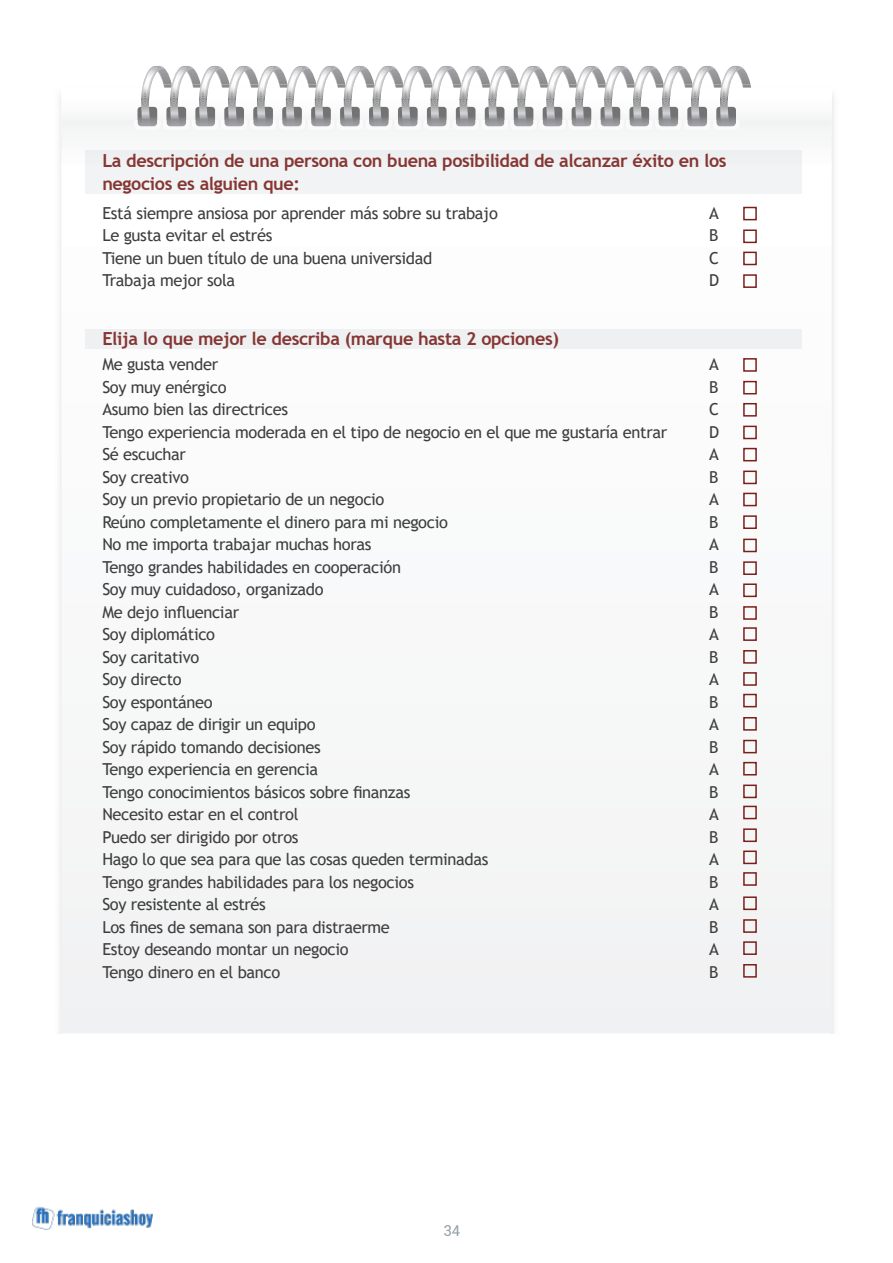
<style>
.page{position:relative;width:893px;height:1263px;background:#fff}
.page>*{position:absolute;margin:0;border:0;box-sizing:border-box;transform-origin:0 0}
.t1{font:700 18px/22.5px "Trebuchet MS";letter-spacing:-.02em;color:#863633}
.t2{font:16.5px "Trebuchet MS";letter-spacing:-.02em;color:#3e3e3f}
.t3{font:15px "Roboto";color:#95a4aa}
</style>
<div class="page">
<hr style="left:57px;top:136px;width:4px;height:897px;background:#f6f6f6">
<svg style="left:134px;top:66px;width:617px;height:64px"></svg>
<img style="left:721px;top:68px;width:15px;height:35px">
<img style="left:721px;top:69px;width:14px;height:32px">
<img style="left:722px;top:69px;width:12px;height:30px">
<img style="left:722px;top:70px;width:12px;height:28px">
<img style="left:722px;top:70px;width:11px;height:26px">
<img style="left:722px;top:71px;width:10px;height:23px">
<div style="left:85px;top:150px;width:716px;height:44px;background:#f1f3f4"></div>
<div style="left:85px;top:329px;width:716px;height:19px;background:#eef0f2"></div>
<div style="left:743px;top:207px;width:14px;height:13px;border:2px solid #79201c"></div>
<div style="left:743px;top:229px;width:14px;height:14px;border:2px solid #79201c"></div>
<div style="left:743px;top:252px;width:14px;height:13px;border:2px solid #79201c"></div>
<div style="left:743px;top:274px;width:14px;height:14px;border:2px solid #79201c"></div>
<div style="left:743px;top:358px;width:14px;height:14px;border:2px solid #79201c"></div>
<div style="left:743px;top:381px;width:14px;height:13px;border:2px solid #79201c"></div>
<div style="left:743px;top:403px;width:14px;height:14px;border:2px solid #79201c"></div>
<div style="left:743px;top:426px;width:14px;height:13px;border:2px solid #79201c"></div>
<div style="left:743px;top:539px;width:14px;height:13px;border:2px solid #79201c"></div>
<div style="left:743px;top:561px;width:14px;height:14px;border:2px solid #79201c"></div>
<div style="left:743px;top:583px;width:14px;height:14px;border:2px solid #79201c"></div>
<div style="left:743px;top:606px;width:14px;height:14px;border:2px solid #79201c"></div>
<div style="left:743px;top:717px;width:14px;height:14px;border:2px solid #79201c"></div>
<div style="left:743px;top:740px;width:14px;height:13px;border:2px solid #79201c"></div>
<div style="left:743px;top:762px;width:14px;height:13px;border:2px solid #79201c"></div>
<div style="left:743px;top:784px;width:14px;height:14px;border:2px solid #79201c"></div>
<div style="left:743px;top:896px;width:14px;height:14px;border:2px solid #79201c"></div>
<div style="left:743px;top:919px;width:14px;height:14px;border:2px solid #79201c"></div>
<div style="left:743px;top:941px;width:14px;height:14px;border:2px solid #79201c"></div>
<div style="left:743px;top:964px;width:14px;height:14px;border:2px solid #79201c"></div>
<div style="left:743px;top:448px;width:14px;height:13px;border:2px solid #79201c"></div>
<div style="left:743px;top:471px;width:14px;height:13px;border:2px solid #79201c"></div>
<div style="left:743px;top:493px;width:14px;height:13px;border:2px solid #79201c"></div>
<div style="left:743px;top:515px;width:14px;height:14px;border:2px solid #79201c"></div>
<div style="left:743px;top:627px;width:14px;height:14px;border:2px solid #79201c"></div>
<div style="left:743px;top:650px;width:14px;height:14px;border:2px solid #79201c"></div>
<div style="left:743px;top:672px;width:14px;height:14px;border:2px solid #79201c"></div>
<div style="left:743px;top:694px;width:14px;height:13px;border:2px solid #79201c"></div>
<div style="left:743px;top:806px;width:14px;height:13px;border:2px solid #79201c"></div>
<div style="left:743px;top:828px;width:14px;height:14px;border:2px solid #79201c"></div>
<div style="left:743px;top:850px;width:14px;height:14px;border:2px solid #79201c"></div>
<div style="left:743px;top:872px;width:14px;height:14px;border:2px solid #79201c"></div>
<img style="left:33px;top:1206px;width:119px;height:23px">
<p class="t1" style="left:102px;top:150px;width:626px">La descripción de una persona con buena posibilidad de alcanzar éxito en los negocios es alguien que:</p>
<p class="t2" style="left:102px;top:203px;width:397px">Está siempre ansiosa por aprender más sobre su trabajo</p>
<p class="t2" style="left:102px;top:225px;width:172px">Le gusta evitar el estrés</p>
<p class="t2" style="left:102px;top:248px;width:331px">Tiene un buen título de una buena universidad</p>
<p class="t2" style="left:102px;top:270px;width:134px">Trabaja mejor sola</p>
<p class="t1" style="left:102px;top:328px;width:458px">Elija lo que mejor le describa (marque hasta 2 opciones)</p>
<p class="t2" style="left:102px;top:354px;width:117px">Me gusta vender</p>
<p class="t2" style="left:102px;top:376px;width:126px">Soy muy enérgico</p>
<p class="t2" style="left:102px;top:399px;width:187px">Asumo bien las directrices</p>
<p class="t2" style="left:102px;top:421px;width:566px">Tengo experiencia moderada en el tipo de negocio en el que me gustaría entrar</p>
<p class="t2" style="left:102px;top:444px;width:85px">Sé escuchar</p>
<p class="t2" style="left:102px;top:466px;width:88px">Soy creativo</p>
<p class="t2" style="left:102px;top:489px;width:284px">Soy un previo propietario de un negocio</p>
<p class="t2" style="left:102px;top:511px;width:347px">Reúno completamente el dinero para mi negocio</p>
<p class="t2" style="left:102px;top:534px;width:271px">No me importa trabajar muchas horas</p>
<p class="t2" style="left:102px;top:556px;width:300px">Tengo grandes habilidades en cooperación</p>
<p class="t2" style="left:102px;top:579px;width:223px">Soy muy cuidadoso, organizado</p>
<p class="t2" style="left:102px;top:601px;width:138px">Me dejo influenciar</p>
<p class="t2" style="left:102px;top:624px;width:114px">Soy diplomático</p>
<p class="t2" style="left:102px;top:646px;width:98px">Soy caritativo</p>
<p class="t2" style="left:102px;top:669px;width:81px">Soy directo</p>
<p class="t2" style="left:102px;top:691px;width:112px">Soy espontáneo</p>
<p class="t2" style="left:102px;top:714px;width:215px">Soy capaz de dirigir un equipo</p>
<p class="t2" style="left:102px;top:736px;width:220px">Soy rápido tomando decisiones</p>
<p class="t2" style="left:102px;top:759px;width:217px">Tengo experiencia en gerencia</p>
<p class="t2" style="left:102px;top:781px;width:310px">Tengo conocimientos básicos sobre finanzas</p>
<p class="t2" style="left:102px;top:804px;width:198px">Necesito estar en el control</p>
<p class="t2" style="left:102px;top:826px;width:198px">Puedo ser dirigido por otros</p>
<p class="t2" style="left:102px;top:849px;width:388px">Hago lo que sea para que las cosas queden terminadas</p>
<p class="t2" style="left:102px;top:871px;width:313px">Tengo grandes habilidades para los negocios</p>
<p class="t2" style="left:102px;top:894px;width:165px">Soy resistente al estrés</p>
<p class="t2" style="left:102px;top:916px;width:289px">Los fines de semana son para distraerme</p>
<p class="t2" style="left:102px;top:939px;width:248px">Estoy deseando montar un negocio</p>
<p class="t2" style="left:102px;top:961px;width:179px">Tengo dinero en el banco</p>
<p class="t2" style="left:709px;top:203px;width:11px">A</p>
<p class="t2" style="left:709px;top:225px;width:11px">B</p>
<p class="t2" style="left:709px;top:248px;width:11px">C</p>
<p class="t2" style="left:709px;top:270px;width:12px">D</p>
<p class="t2" style="left:709px;top:354px;width:11px">A</p>
<p class="t2" style="left:709px;top:376px;width:11px">B</p>
<p class="t2" style="left:709px;top:399px;width:11px">C</p>
<p class="t2" style="left:709px;top:421px;width:12px">D</p>
<p class="t2" style="left:709px;top:444px;width:11px">A</p>
<p class="t2" style="left:709px;top:466px;width:11px">B</p>
<p class="t2" style="left:709px;top:489px;width:11px">A</p>
<p class="t2" style="left:709px;top:511px;width:11px">B</p>
<p class="t2" style="left:709px;top:534px;width:11px">A</p>
<p class="t2" style="left:709px;top:556px;width:11px">B</p>
<p class="t2" style="left:709px;top:579px;width:11px">A</p>
<p class="t2" style="left:709px;top:601px;width:11px">B</p>
<p class="t2" style="left:709px;top:624px;width:11px">A</p>
<p class="t2" style="left:709px;top:646px;width:11px">B</p>
<p class="t2" style="left:709px;top:669px;width:11px">A</p>
<p class="t2" style="left:709px;top:691px;width:11px">B</p>
<p class="t2" style="left:709px;top:714px;width:11px">A</p>
<p class="t2" style="left:709px;top:736px;width:11px">B</p>
<p class="t2" style="left:709px;top:759px;width:11px">A</p>
<p class="t2" style="left:709px;top:781px;width:11px">B</p>
<p class="t2" style="left:709px;top:804px;width:11px">A</p>
<p class="t2" style="left:709px;top:826px;width:11px">B</p>
<p class="t2" style="left:709px;top:849px;width:11px">A</p>
<p class="t2" style="left:709px;top:871px;width:11px">B</p>
<p class="t2" style="left:709px;top:894px;width:11px">A</p>
<p class="t2" style="left:709px;top:916px;width:11px">B</p>
<p class="t2" style="left:709px;top:939px;width:11px">A</p>
<p class="t2" style="left:709px;top:961px;width:11px">B</p>
<p class="t3" style="left:443px;top:1220px;width:18px">34</p>
</div>
